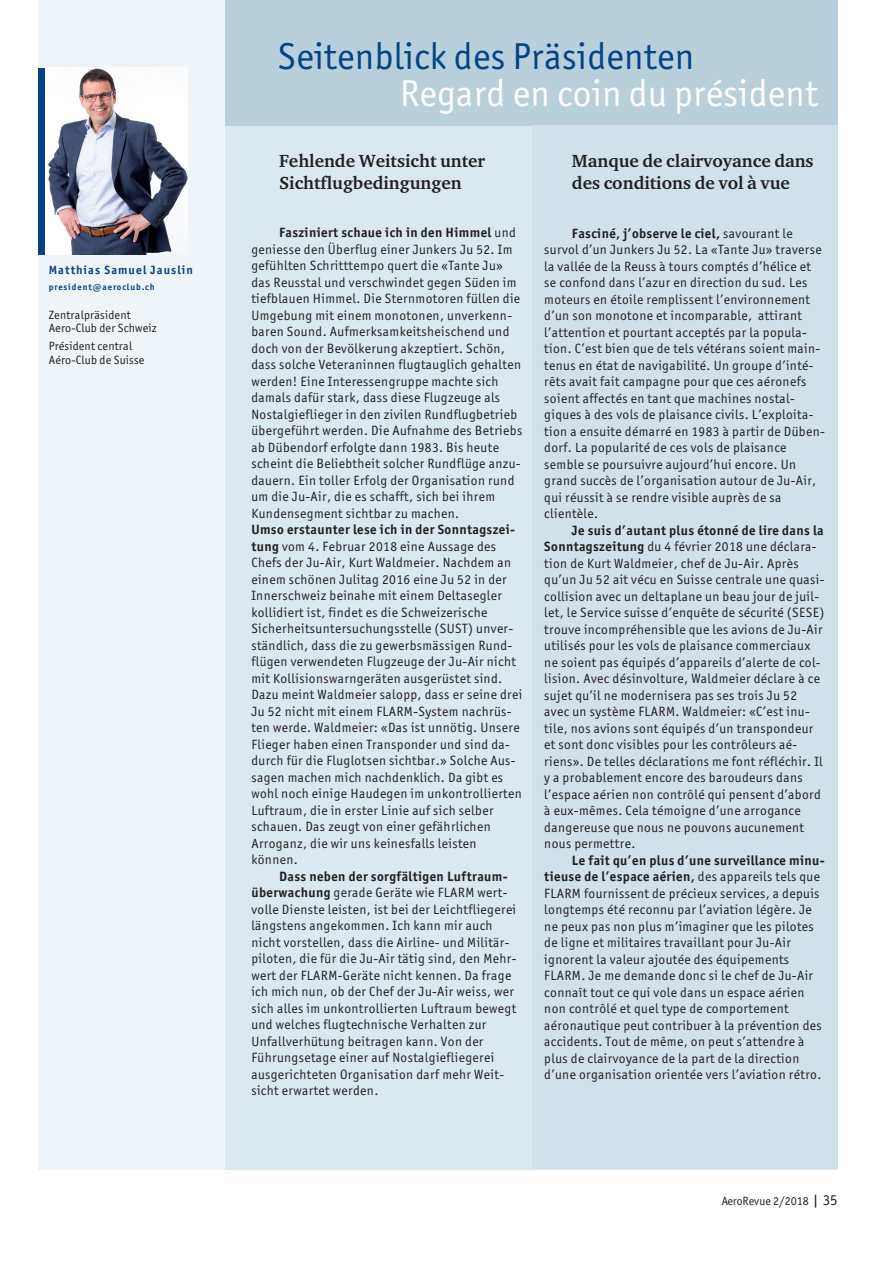
<style>
.page{position:relative;width:893px;height:1263px;background:#fff}
.page>*{position:absolute;margin:0;border:0;box-sizing:border-box;transform-origin:0 0}
.t1{font:37.5px "Officina San ITC";letter-spacing:.01em;color:#054286}
.t2{font:37.5px "Officina San ITC";letter-spacing:.01em;color:#fff}
.t3{font:700 18px/22.5px "Charter ITC";color:#231f20}
.t4{font:13.5px/16.5px "Officina San ITC";letter-spacing:.03em;color:#231f20}
.t5{font:12px/13.5px "Officina San ITC";letter-spacing:.015em;color:#231f20}
.t6{font:700 12px "Officina San ITC";letter-spacing:.09em;color:#054286}
.t7{font:700 9px "Officina San ITC";letter-spacing:.1em;color:#054286}
.s1{font-weight:700}
.s2{font-size:15px}
</style>
<div class="page">
<div style="left:38px;top:0;width:800px;height:1169px;background:#eef4f7"></div>
<div style="left:225px;top:0;width:613px;height:1169px;background:#dce8ef"></div>
<div style="left:225px;top:0;width:613px;height:125px;background:#b8cfdc"></div>
<div style="left:532px;top:125px;width:306px;height:1044px;background:#d2e1e9"></div>
<img style="left:45px;top:68px;width:142px;height:186px">
<div style="left:38px;top:68px;width:7px;height:186px;background:#054286"></div>
<p class="t6" style="left:49px;top:262px;width:146px">Matthias Samuel Jauslin</p>
<p class="t7" style="left:49px;top:281px;width:107px">president@aeroclub.ch</p>
<p class="t5" style="left:49px;top:308px;width:109px">Zentralpräsident<br>Aero-Club der Schweiz</p>
<p class="t5" style="left:49px;top:339px;width:97px">Président central<br>Aéro-Club de Suisse</p>
<h1 class="t1" style="left:278px;top:35px;width:418px">Seitenblick des Präsidenten</h1>
<h1 class="t2" style="left:400px;top:72px;width:419px">Regard en coin du président</h1>
<h2 class="t3" style="left:572px;top:149px;width:243px">Manque de clairvoyance dans des conditions de vol à vue</h2>
<p class="t4" style="left:544px;top:225px;width:282px;text-indent:28px"><span class="s1">Fasciné, j’observe le ciel,</span> savourant le survol d’un Junkers Ju 52. La «Tante Ju» traverse la vallée de la Reuss à tours comptés d’hélice et se confond dans l’azur en direction du sud. Les moteurs en étoile remplissent l’environnement d’un son monotone et incomparable, attirant l’attention et pourtant acceptés par la popula&shy;tion. C’est bien que de tels vétérans soient main&shy;tenus en état de navigabilité. Un groupe d’inté&shy;rêts avait fait campagne pour que ces aéronefs soient affectés en tant que machines nostal&shy;giques à des vols de plaisance civils. L’exploita&shy;tion a ensuite démarré en 1983 à partir de Düben&shy;dorf. La popularité de ces vols de plaisance semble se poursuivre aujourd’hui encore. Un grand succès de l’organisation autour de Ju-Air, qui réussit à se rendre visible auprès de sa clientèle.</p>
<p class="t4" style="left:544px;top:522px;width:282px;text-indent:28px"><span class="s1">Je suis d’autant plus étonné de lire dans la Sonntagszeitung</span> du 4 février 2018 une déclara&shy;tion de Kurt Waldmeier, chef de Ju-Air. Après qu’un Ju 52 ait vécu en Suisse centrale une quasi&shy;collision avec un deltaplane un beau jour de juil&shy;let, le Service suisse d’enquête de sécurité (SESE) trouve incompréhensible que les avions de Ju-Air utilisés pour les vols de plaisance commerciaux ne soient pas équipés d’appareils d’alerte de col&shy;lision. Avec désinvolture, Waldmeier déclare à ce sujet qu’il ne modernisera pas ses trois Ju 52 avec un système FLARM. Waldmeier: «C’est inu&shy;tile, nos avions sont équipés d’un transpondeur et sont donc visibles pour les contrôleurs aé&shy;riens». De telles déclarations me font réfléchir. Il y a probablement encore des baroudeurs dans l’espace aérien non contrôlé qui pensent d’abord à eux-mêmes. Cela témoigne d’une arrogance dangereuse que nous ne pouvons aucunement nous permettre.</p>
<p class="t4" style="left:544px;top:852px;width:282px;text-indent:28px"><span class="s1">Le fait qu’en plus d’une surveillance minu&shy;tieuse de l’espace aérien,</span> des appareils tels que FLARM fournissent de précieux services, a depuis longtemps été reconnu par l’aviation légère. Je ne peux pas non plus m’imaginer que les pilotes de ligne et militaires travaillant pour Ju-Air ignorent la valeur ajoutée des équipements FLARM. Je me demande donc si le chef de Ju-Air connaît tout ce qui vole dans un espace aérien non contrôlé et quel type de comportement aéronautique peut contribuer à la prévention des accidents. Tout de même, on peut s’attendre à plus de clairvoyance de la part de la direction d’une organisation orientée vers l’aviation rétro.</p>
<h2 class="t3" style="left:279px;top:149px;width:208px">Fehlende Weitsicht unter<br>Sichtflugbedingungen</h2>
<p class="t4" style="left:251px;top:224px;width:272px;text-indent:28px"><span class="s1">Fasziniert schaue ich in den Himmel</span> und geniesse den Überflug einer Junkers Ju 52. Im gefühlten Schritttempo quert die «Tante Ju» das Reusstal und verschwindet gegen Süden im tiefblauen Himmel. Die Sternmotoren füllen die Umgebung mit einem monotonen, unverkenn&shy;baren Sound. Aufmerksamkeitsheischend und doch von der Bevölkerung akzeptiert. Schön, dass solche Veteraninnen flugtauglich gehalten werden! Eine Interessengruppe machte sich damals dafür stark, dass diese Flugzeuge als Nostalgieflieger in den zivilen Rundflugbetrieb übergeführt werden. Die Aufnahme des Betriebs ab Dübendorf erfolgte dann 1983. Bis heute scheint die Beliebtheit solcher Rundflüge anzu&shy;dauern. Ein toller Erfolg der Organisation rund um die Ju-Air, die es schafft, sich bei ihrem Kundensegment sichtbar zu machen.</p>
<p class="t4" style="left:251px;top:521px;width:272px"><span class="s1">Umso erstaunter lese ich in der Sonntagszei&shy;tung</span> vom 4. Februar 2018 eine Aussage des Chefs der Ju-Air, Kurt Waldmeier. Nachdem an einem schönen Julitag 2016 eine Ju 52 in der Innerschweiz beinahe mit einem Deltasegler kollidiert ist, findet es die Schweizerische Sicherheitsuntersuchungsstelle (SUST) unver&shy;ständlich, dass die zu gewerbsmässigen Rund&shy;flügen verwendeten Flugzeuge der Ju-Air nicht mit Kollisionswarngeräten ausgerüstet sind.<br>Dazu meint Waldmeier salopp, dass er seine drei Ju 52 nicht mit einem FLARM-System nachrüs&shy;ten werde. Waldmeier: «Das ist unnötig. Unsere Flieger haben einen Transponder und sind da&shy;durch für die Fluglotsen sichtbar.» Solche Aus&shy;sagen machen mich nachdenklich. Da gibt es wohl noch einige Haudegen im unkontrollierten Luftraum, die in erster Linie auf sich selber schauen. Das zeugt von einer gefährlichen Arroganz, die wir uns keinesfalls leisten können.</p>
<p class="t4" style="left:251px;top:868px;width:267px;text-indent:28px"><span class="s1">Dass neben der sorgfältigen Luftraum&shy;überwachung</span> gerade Geräte wie FLARM wert&shy;volle Dienste leisten, ist bei der Leichtfliegerei längstens angekommen. Ich kann mir auch nicht vorstellen, dass die Airline- und Militär&shy;piloten, die für die Ju-Air tätig sind, den Mehr&shy;wert der FLARM-Geräte nicht kennen. Da frage ich mich nun, ob der Chef der Ju-Air weiss, wer sich alles im unkontrollierten Luftraum bewegt und welches flugtechnische Verhalten zur Unfallverhütung beitragen kann. Von der Führungsetage einer auf Nostalgiefliegerei ausgerichteten Organisation darf mehr Weit&shy;sicht erwartet werden.</p>
<p class="t5" style="left:722px;top:1194px;width:118px">AeroRevue 2/2018 <span class="s2">| 35</span></p>
</div>
